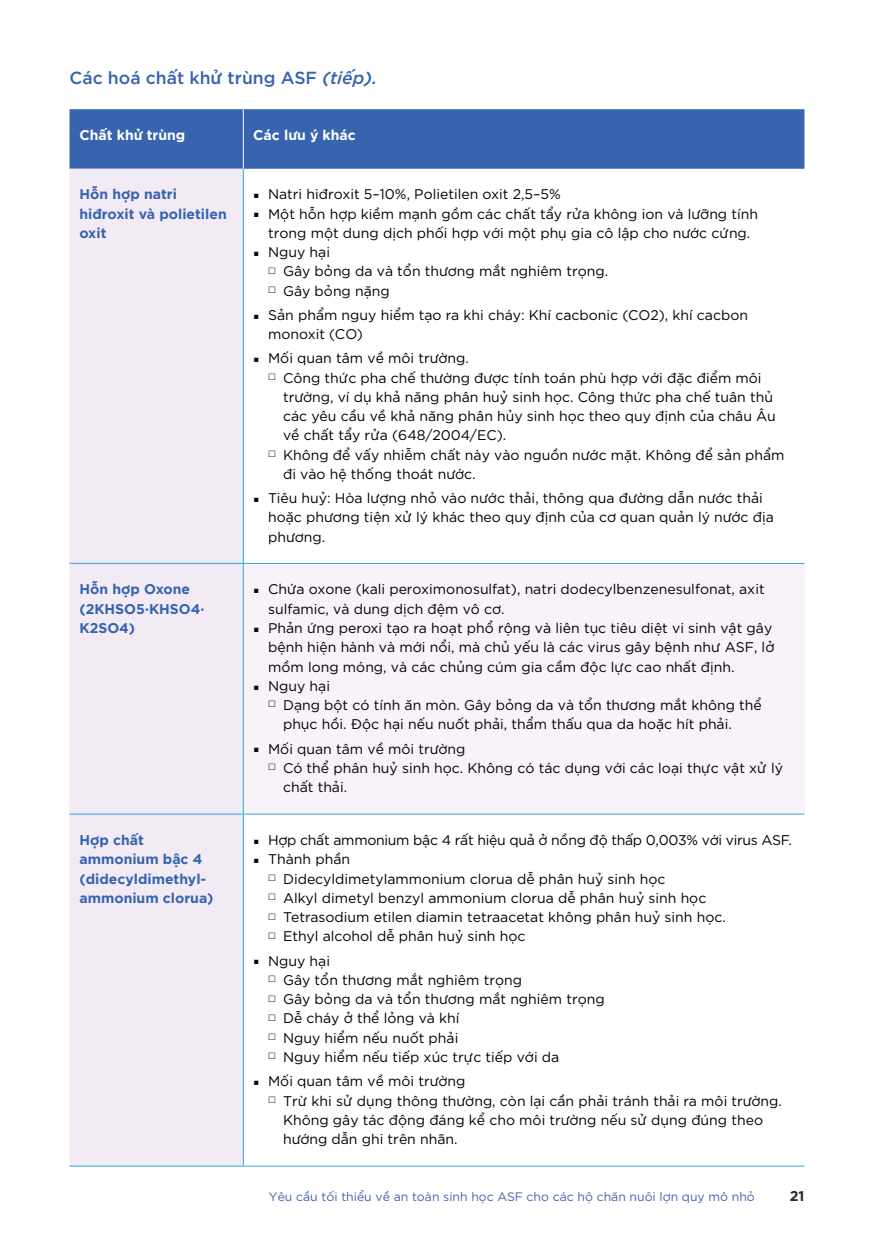
<style>
.page{position:relative;width:874px;height:1241px;background:#fff}
.page>*{position:absolute;margin:0;border:0;box-sizing:border-box;transform-origin:0 0}
.t1{font:17.5px "SVN Gotham";color:#3763af}
.t2{font:14px/19.2px "SVN Gotham";color:#000}
.t3{font:700 14px/19.2px "SVN Gotham";color:#3763af}
.t4{font:14px "SVN Gotham";letter-spacing:-.02em;color:#000}
.t5{font:700 14px "SVN Gotham";color:#fff}
.t6{font:700 14px "SVN Gotham";color:#292829}
.t7{font:12.25px "SVN Gotham";color:#4164af}
.s1{font-style:italic}
</style>
<div class="page">
<div style="left:69px;top:109px;width:735px;height:60px;background:#3763af"></div>
<div style="left:69px;top:169px;width:174px;height:996px;background:#f3ebf4"></div>
<div style="left:243px;top:563px;width:561px;height:251px;background:#f8f3f9"></div>
<hr style="left:243px;top:169px;width:1px;height:394px;background:#27aae1">
<hr style="left:69px;top:563px;width:174px;height:1px;background:#27aae1">
<hr style="left:243px;top:563px;width:561px;height:1px;background:#27aae1">
<hr style="left:243px;top:563px;width:1px;height:250px;background:#27aae1">
<hr style="left:69px;top:813px;width:174px;height:1px;background:#27aae1">
<hr style="left:243px;top:813px;width:561px;height:1px;background:#27aae1">
<hr style="left:243px;top:814px;width:1px;height:351px;background:#27aae1">
<hr style="left:69px;top:1165px;width:174px;height:1px;background:#27aae1">
<hr style="left:243px;top:1165px;width:561px;height:1px;background:#27aae1">
<hr style="left:243px;top:109px;width:1px;height:60px;background:#fff">
<p class="t1" style="left:69px;top:64px;width:309px">Các hoá chất khử trùng ASF <span class="s1">(tiếp).</span></p>
<p class="t5" style="left:79px;top:125px;width:107px">Chất khử trùng</p>
<p class="t5" style="left:253px;top:125px;width:104px">Các lưu ý khác</p>
<p class="t3" style="left:79px;top:184px;width:149px">Hỗn hợp natri hiđroxit và polietilen oxit</p>
<p class="t2" style="left:253px;top:184px;width:309px">▪ Natri hiđroxit 5–10%, Polietilen oxit 2,5–5%</p>
<p class="t2" style="left:253px;top:203px;width:506px;text-align:center">▪ Một hỗn hợp kiềm mạnh gồm các chất tẩy rửa không ion và lưỡng tính trong một dung dịch phối hợp với một phụ gia cô lập cho nước cứng.</p>
<p class="t2" style="left:283px;top:241px;width:326px;text-indent:-30px">▪ Nguy hại<br>Gây bỏng da và tổn thương mắt nghiêm trọng.<br>Gây bỏng nặng</p>
<p class="t2" style="left:268px;top:304px;width:481px;text-indent:-15px">▪ Sản phẩm nguy hiểm tạo ra khi cháy: Khí cacbonic (CO2), khí cacbon monoxit (CO)</p>
<p class="t2" style="left:283px;top:348px;width:503px;text-indent:-30px">▪ Mối quan tâm về môi trường.<br>Công thức pha chế thường được tính toán phù hợp với đặc điểm môi trường, ví dụ khả năng phân huỷ sinh học. Công thức pha chế tuân thủ các yêu cầu về khả năng phân hủy sinh học theo quy định của châu Âu về chất tẩy rửa (648/2004/EC).<br>Không để vấy nhiễm chất này vào nguồn nước mặt. Không để sản phẩm đi vào hệ thống thoát nước.</p>
<p class="t2" style="left:268px;top:487px;width:507px;text-indent:-15px">▪ Tiêu huỷ: Hòa lượng nhỏ vào nước thải, thông qua đường dẫn nước thải hoặc phương tiện xử lý khác theo quy định của cơ quan quản lý nước địa phương.</p>
<p class="t3" style="left:79px;top:579px;width:126px">Hỗn hợp Oxone (2KHSO5·KHSO4·<br>K2SO4)</p>
<p class="t2" style="left:268px;top:578px;width:498px;text-indent:-15px">▪ Chứa oxone (kali peroximonosulfat), natri dodecylbenzenesulfonat, axit sulfamic, và dung dịch đệm vô cơ.</p>
<p class="t2" style="left:268px;top:617px;width:507px;text-indent:-15px">▪ Phản ứng peroxi tạo ra hoạt phổ rộng và liên tục tiêu diệt vi sinh vật gây bệnh hiện hành và mới nổi, mà chủ yếu là các virus gây bệnh như ASF, lở mồm long móng, và các chủng cúm gia cầm độc lực cao nhất định.</p>
<p class="t2" style="left:283px;top:675px;width:480px;text-indent:-30px">▪ Nguy hại<br>Dạng bột có tính ăn mòn. Gây bỏng da và tổn thương mắt không thể phục hồi. Độc hại nếu nuốt phải, thẩm thấu qua da hoặc hít phải.</p>
<p class="t2" style="left:283px;top:737px;width:501px;text-indent:-30px">▪ Mối quan tâm về môi trường<br>Có thể phân huỷ sinh học. Không có tác dụng với các loại thực vật xử lý chất thải.</p>
<p class="t3" style="left:79px;top:829px;width:135px">Hợp chất ammonium bậc 4 (didecyldimethyl&shy;ammonium clorua)</p>
<p class="t4" style="left:253px;top:829px;width:539px">▪ Hợp chất ammonium bậc 4 rất hiệu quả ở nồng độ thấp 0,003% với virus ASF.</p>
<p class="t2" style="left:283px;top:848px;width:444px;text-indent:-30px">▪ Thành phần<br>Didecyldimetylammonium clorua dễ phân huỷ sinh học<br>Alkyl dimetyl benzyl ammonium clorua dễ phân huỷ sinh học Tetrasodium etilen diamin tetraacetat không phân huỷ sinh học.<br>Ethyl alcohol dễ phân huỷ sinh học</p>
<p class="t2" style="left:283px;top:949px;width:323px;text-indent:-30px">▪ Nguy hại<br>Gây tổn thương mắt nghiêm trọng<br>Gây bỏng da và tổn thương mắt nghiêm trọng<br>Dễ cháy ở thể lỏng và khí<br>Nguy hiểm nếu nuốt phải<br>Nguy hiểm nếu tiếp xúc trực tiếp với da</p>
<p class="t2" style="left:283px;top:1070px;width:500px;text-indent:-30px">▪ Mối quan tâm về môi trường<br>Trừ khi sử dụng thông thường, còn lại cần phải tránh thải ra môi trường.<br>Không gây tác động đáng kể cho môi trường nếu sử dụng đúng theo hướng dẫn ghi trên nhãn.</p>
<p class="t7" style="left:269px;top:1187px;width:487px">Yêu cầu tối thiểu về an toàn sinh học ASF cho các hộ chăn nuôi lợn quy mô nhỏ</p>
<p class="t6" style="left:789px;top:1185px;width:16px">21</p>
</div>
